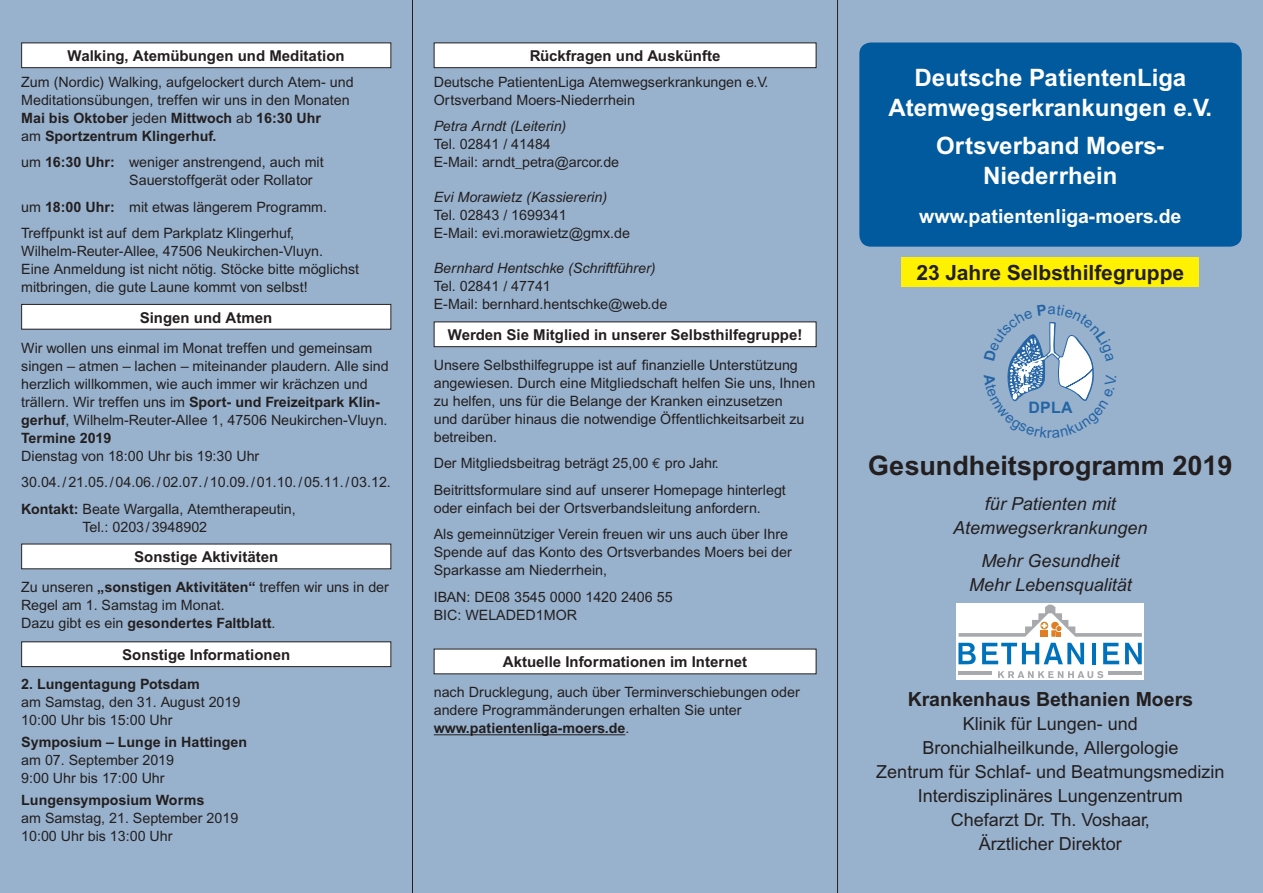
<style>
.page{position:relative;width:1263px;height:893px;background:#98b2cd}
.page>*{position:absolute;margin:0;border:0;box-sizing:border-box;transform-origin:0 0}
.t1{font:700 27px "Arial";color:#231f20}
.t2{font:700 24px/30px "Arial";color:#fff;text-align:center}
.t3{font:700 21px "Arial";color:#231f20}
.t4{font:700 19.5px "Arial";color:#fff}
.t5{font:700 19.5px "Arial";color:#231f20}
.t6{font:18px/24px "Arial";color:#231f20;text-align:center}
.t7{font:italic 18px/24px "Arial";color:#231f20;text-align:center}
.t8{font:700 15.9px "Arial";color:#2464a5}
.t9{font:700 15px "Arial";color:#231f20}
.t10{font:14.25px/18px "Arial";color:#231f20}
.t11{font:italic 14.25px "Arial";color:#231f20}
.t12{font:700 14.25px "Arial";color:#231f20}
.s1{font-weight:700}
.s2{font-family:"Euro Mono"}
</style>
<div class="page">
<hr style="left:412px;top:0;width:1px;height:893px;background:#231f20">
<hr style="left:837px;top:0;width:1px;height:893px;background:#231f20">
<hr style="left:434px;top:734px;width:191px;height:1px;background:#231f20">
<div style="left:434px;top:43px;width:382px;height:25px;background:#fff"></div>
<div style="left:434px;top:43px;width:382px;height:25px;border:1px solid #231f20"></div>
<div style="left:859px;top:43px;width:383px;height:204px;background:#015a9d;border-radius:11px"></div>
<div style="left:901px;top:258px;width:298px;height:29px;background:#fff101"></div>
<div style="left:956px;top:603px;width:188px;height:77px;background:#fff"></div>
<hr style="left:958px;top:671px;width:34px;height:4px;background:#a8a9ad">
<hr style="left:1108px;top:671px;width:34px;height:4px;background:#a8a9ad">
<svg style="left:958px;top:643px;width:18px;height:21px"></svg>
<svg style="left:982px;top:643px;width:102px;height:21px"></svg>
<hr style="left:1092px;top:643px;width:3px;height:21px;background:#0072bc">
<svg style="left:1103px;top:643px;width:16px;height:21px"></svg>
<svg style="left:1125px;top:643px;width:17px;height:21px"></svg>
<svg style="left:998px;top:671px;width:105px;height:7px"></svg>
<svg style="left:958px;top:605px;width:184px;height:32px"></svg>
<div style="left:434px;top:322px;width:382px;height:25px;background:#fff"></div>
<div style="left:434px;top:322px;width:382px;height:25px;border:1px solid #231f20"></div>
<div style="left:434px;top:649px;width:382px;height:25px;background:#fff"></div>
<div style="left:22px;top:304px;width:369px;height:25px;background:#fff"></div>
<div style="left:21px;top:304px;width:370px;height:26px;border:1px solid #231f20"></div>
<div style="left:22px;top:642px;width:369px;height:25px;background:#fff"></div>
<div style="left:21px;top:641px;width:370px;height:26px;border:1px solid #231f20"></div>
<div style="left:22px;top:43px;width:369px;height:25px;background:#fff"></div>
<div style="left:21px;top:43px;width:370px;height:25px;border:1px solid #231f20"></div>
<div style="left:22px;top:544px;width:369px;height:25px;background:#fff"></div>
<svg style="left:1007px;top:322px;width:87px;height:80px"></svg>
<p class="t9" style="left:67px;top:47px;width:279px">Walking, Atemübungen und Meditation</p>
<p class="t10" style="left:21px;top:73px;width:334px">Zum (Nordic) Walking, aufgelockert durch Atem- und Meditationsübungen, treffen wir uns in den Monaten <span class="s1">Mai bis Oktober</span> jeden <span class="s1">Mittwoch</span> ab <span class="s1">16:30 Uhr<br></span>am <span class="s1">Sportzentrum Klingerhuf.</span></p>
<p class="t10" style="left:129px;top:153px;width:196px;text-indent:-108px">um <span class="s1">16:30 Uhr:</span> weniger anstrengend, auch mit<br>Sauerstoffgerät oder Rollator</p>
<p class="t10" style="left:21px;top:193px;width:307px;line-height:26.5px">um <span class="s1">18:00 Uhr:</span> mit etwas längerem Programm.<br>Treffpunkt ist auf dem Parkplatz Klingerhuf,</p>
<p class="t10" style="left:21px;top:242px;width:339px">Wilhelm-Reuter-Allee, 47506 Neukirchen-Vluyn.<br>Eine Anmeldung ist nicht nötig. Stöcke bitte möglichst mitbringen, die gute Laune kommt von selbst!</p>
<p class="t9" style="left:140px;top:309px;width:134px">Singen und Atmen</p>
<p class="t10" style="left:21px;top:339px;width:369px">Wir wollen uns einmal im Monat treffen und gemeinsam singen – atmen – lachen – miteinander plaudern. Alle sind herzlich willkommen, wie auch immer wir krächzen und trällern. Wir treffen uns im <span class="s1">Sport- und Freizeitpark Klin&shy;gerhuf</span>, Wilhelm-Reuter-Allee 1, 47506 Neukirchen-Vluyn.<br><span class="s1">Termine 2019</span></p>
<p class="t10" style="left:21px;top:442px;width:371px;line-height:26.5px">Dienstag von 18:00 Uhr bis 19:30 Uhr<br>30.04./21.05./04.06./02.07./10.09./01.10./05.11./03.12.<br><span class="s1">Kontakt:</span> Beate Wargalla, Atemtherapeutin,</p>
<p class="t10" style="left:83px;top:518px;width:126px">Tel.: 0203/3948902</p>
<p class="t9" style="left:134px;top:548px;width:146px">Sonstige Aktivitäten</p>
<p class="t10" style="left:21px;top:578px;width:369px">Zu unseren <span class="s1">„sonstigen Aktivitäten“</span> treffen wir uns in der<br>Regel am 1. Samstag im Monat.<br>Dazu gibt es ein <span class="s1">gesondertes Faltblatt</span>.</p>
<p class="t9" style="left:122px;top:646px;width:170px">Sonstige Informationen</p>
<p class="t12" style="left:21px;top:675px;width:180px">2. Lungentagung Potsdam</p>
<p class="t10" style="left:21px;top:693px;width:221px">am Samstag, den 31. August 2019<br>10:00 Uhr bis 15:00 Uhr</p>
<p class="t12" style="left:21px;top:734px;width:227px">Symposium – Lunge in Hattingen</p>
<p class="t10" style="left:21px;top:751px;width:154px">am 07. September 2019<br>9:00 Uhr bis 17:00 Uhr</p>
<p class="t12" style="left:21px;top:792px;width:184px">Lungensymposium Worms</p>
<p class="t10" style="left:21px;top:809px;width:219px">am Samstag, 21. September 2019<br>10:00 Uhr bis 13:00 Uhr</p>
<p class="t9" style="left:530px;top:47px;width:192px">Rückfragen und Auskünfte</p>
<p class="t10" style="left:434px;top:73px;width:336px">Deutsche PatientenLiga Atemwegserkrankungen e.V.<br>Ortsverband Moers-Niederrhein</p>
<p class="t11" style="left:434px;top:118px;width:134px">Petra Arndt (Leiterin)</p>
<p class="t10" style="left:434px;top:135px;width:187px">Tel. 02841 / 41484<br>E-Mail: arndt_petra@arcor.de</p>
<p class="t11" style="left:434px;top:189px;width:175px">Evi Morawietz (Kassiererin)</p>
<p class="t10" style="left:434px;top:206px;width:198px">Tel. 02843 / 1699341<br>E-Mail: evi.morawietz@gmx.de</p>
<p class="t11" style="left:434px;top:260px;width:223px">Bernhard Hentschke (Schriftführer)</p>
<p class="t10" style="left:434px;top:277px;width:235px">Tel. 02841 / 47741<br>E-Mail: bernhard.hentschke@web.de</p>
<p class="t9" style="left:448px;top:326px;width:356px">Werden Sie Mitglied in unserer Selbsthilfegruppe!</p>
<p class="t10" style="left:434px;top:356px;width:383px">Unsere Selbsthilfegruppe ist auf finanzielle Unterstützung angewiesen. Durch eine Mitgliedschaft helfen Sie uns, Ihnen zu helfen, uns für die Belange der Kranken einzusetzen<br>und darüber hinaus die notwendige Öffentlichkeitsarbeit zu betreiben.</p>
<p class="t10" style="left:434px;top:450px;width:354px;line-height:26.5px">Der Mitgliedsbeitrag beträgt 25,00 <span class="s2">€</span> pro Jahr.<br>Beitrittsformulare sind auf unserer Homepage hinterlegt</p>
<p class="t10" style="left:434px;top:494px;width:356px;line-height:26.5px">oder einfach bei der Ortsverbandsleitung anfordern.<br>Als gemeinnütziger Verein freuen wir uns auch über Ihre</p>
<p class="t10" style="left:434px;top:543px;width:360px">Spende auf das Konto des Ortsverbandes Moers bei der<br>Sparkasse am Niederrhein,</p>
<p class="t10" style="left:434px;top:588px;width:240px">IBAN: DE08 3545 0000 1420 2406 55<br>BIC: WELADED1MOR</p>
<p class="t9" style="left:503px;top:653px;width:246px">Aktuelle Informationen im Internet</p>
<p class="t10" style="left:434px;top:683px;width:368px">nach Drucklegung, auch über Terminverschiebungen oder andere Programmänderungen erhalten Sie unter <span class="s1">www.patientenliga-moers.de</span>.</p>
<h2 class="t2" style="left:888px;top:62px;width:325px">Deutsche PatientenLiga<br>Atemwegserkrankungen e.V.</h2>
<h2 class="t2" style="left:936px;top:130px;width:230px">Ortsverband Moers-<br>Niederrhein</h2>
<h3 class="t4" style="left:919px;top:204px;width:264px">www.patientenliga-moers.de</h3>
<h3 class="t3" style="left:916px;top:260px;width:269px">23 Jahre Selbsthilfegruppe</h3>
<p class="t8" style="left:1028px;top:398px;width:46px">DPLA</p>
<h1 class="t1" style="left:868px;top:449px;width:366px">Gesundheitsprogramm 2019</h1>
<p class="t7" style="left:953px;top:492px;width:196px">für Patienten mit<br>Atemwegserkrankungen</p>
<p class="t7" style="left:969px;top:548px;width:164px">Mehr Gesundheit<br>Mehr Lebensqualität</p>
<h3 class="t5" style="left:908px;top:688px;width:287px">Krankenhaus Bethanien Moers</h3>
<p class="t6" style="left:876px;top:712px;width:350px">Klinik für Lungen- und<br>Bronchialheilkunde, Allergologie<br>Zentrum für Schlaf- und Beatmungsmedizin<br>Interdisziplinäres Lungenzentrum<br>Chefarzt Dr. Th. Voshaar,<br>Ärztlicher Direktor</p>
</div>
